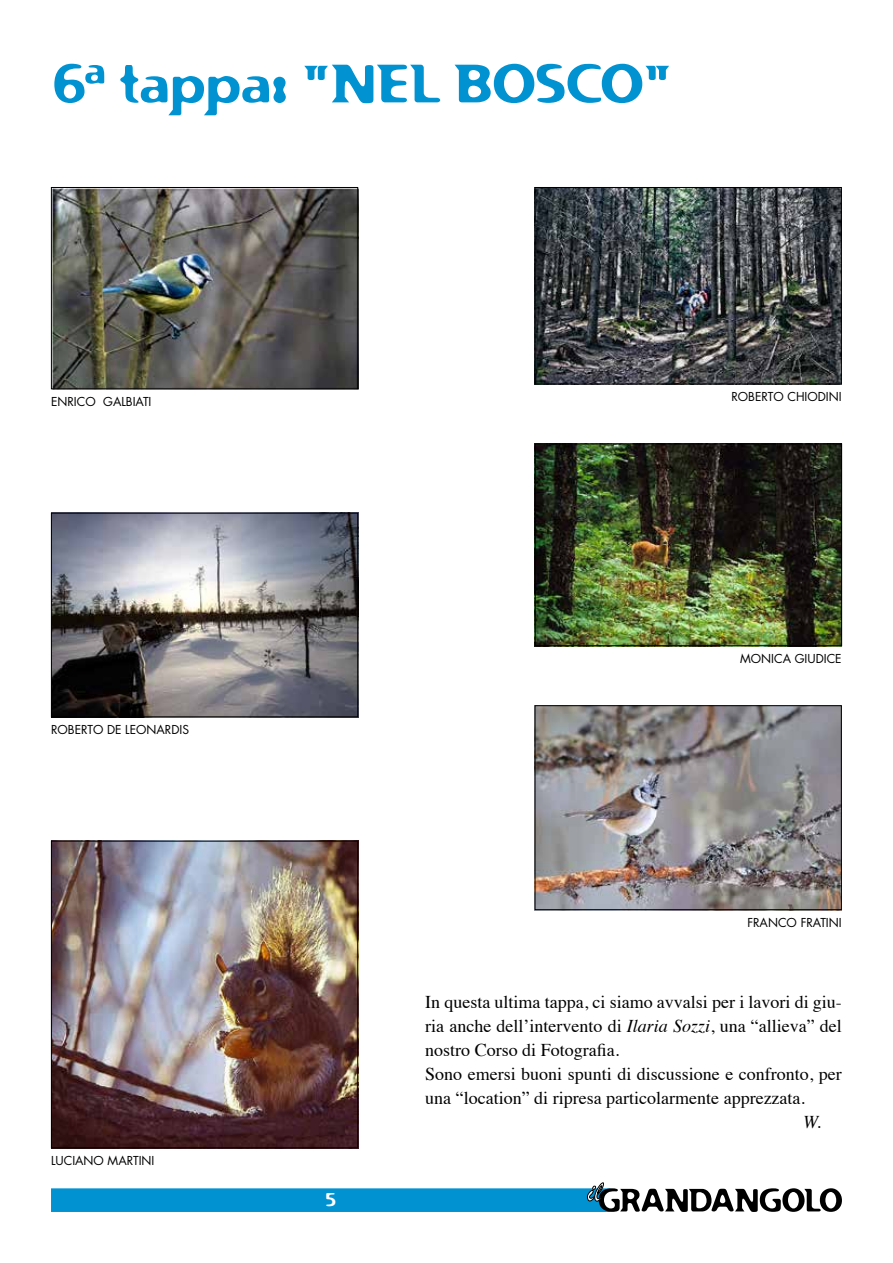
<style>
.page{position:relative;width:893px;height:1263px;background:#fff}
.page>*{position:absolute;margin:0;border:0;box-sizing:border-box;transform-origin:0 0}
.t1{font:52.5px "Flexure";letter-spacing:-.02em;color:#0092d1}
.t2{font:18px/24px "Times";color:#000}
.t3{font:italic 18px "Times";color:#000}
.t4{font:18px "Flexure";color:#fff}
.t5{font:12px "Futura";color:#000}
.s1{font-style:italic}
</style>
<div class="page">
<svg style="left:51px;top:1182px;width:791px;height:30px"></svg>
<img style="left:53px;top:515px;width:303px;height:200px">
<div style="left:51px;top:513px;width:307px;height:204px;border:1px solid #000"></div>
<img style="left:537px;top:446px;width:303px;height:198px">
<div style="left:535px;top:444px;width:307px;height:202px;border:1px solid #000"></div>
<img style="left:537px;top:189px;width:303px;height:193px">
<div style="left:535px;top:187px;width:307px;height:197px;border:1px solid #000"></div>
<img style="left:53px;top:189px;width:303px;height:198px">
<div style="left:51px;top:187px;width:307px;height:202px;border:1px solid #000"></div>
<img style="left:537px;top:707px;width:303px;height:201px">
<div style="left:535px;top:705px;width:307px;height:205px;border:1px solid #000"></div>
<img style="left:53px;top:843px;width:303px;height:303px">
<div style="left:51px;top:841px;width:307px;height:307px;border:1px solid #000"></div>
<h1 class="t1" style="left:51px;top:51px;width:624px">6ª tappa: “NEL BOSCO”</h1>
<p class="t5" style="left:51px;top:393px;width:102px">ENRICO GALBIATI</p>
<p class="t5" style="left:51px;top:721px;width:140px">ROBERTO DE LEONARDIS</p>
<p class="t5" style="left:731px;top:389px;width:112px">ROBERTO CHIODINI</p>
<p class="t5" style="left:740px;top:650px;width:103px">MONICA GIUDICE</p>
<p class="t5" style="left:747px;top:914px;width:96px">FRANCO FRATINI</p>
<p class="t5" style="left:51px;top:1152px;width:105px">LUCIANO MARTINI</p>
<p class="t4" style="left:325px;top:1188px;width:13px">5</p>
<p class="t2" style="left:425px;top:988px;width:418px">In questa ultima tappa, ci siamo avvalsi per i lavori di giu&shy;ria anche dell’intervento di <span class="s1">Ilaria Sozzi</span>, una “allieva” del nostro Corso di Fotografia.<br>Sono emersi buoni spunti di discussione e confronto, per una “location” di ripresa particolarmente apprezzata.</p>
<p class="t3" style="left:803px;top:1106px;width:19px">W.</p>
</div>
